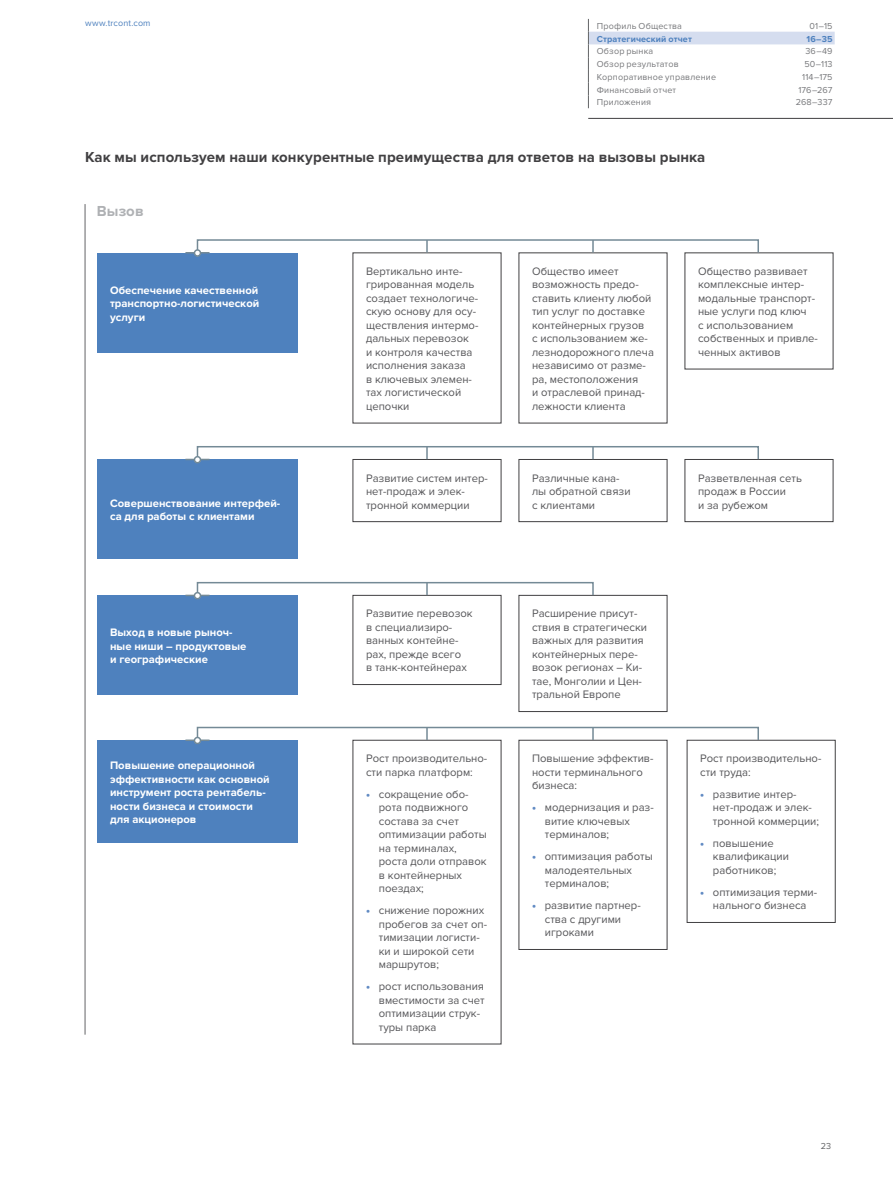
<style>
.page{position:relative;width:893px;height:1191px;background:#fff}
.page>*{position:absolute;margin:0;border:0;box-sizing:border-box;transform-origin:0 0}
.t1{font:700 15px "Proxima Nova";letter-spacing:.005em;color:#414042}
.t2{font:700 15px "Proxima Nova";letter-spacing:.005em;color:#afb1b4}
.t3{font:11.25px/13.5px "Proxima Nova";color:#565659}
.t4{font:700 11.25px/13.5px "Proxima Nova";color:#fff}
.t5{font:9px "Proxima Nova";letter-spacing:.02em;color:#77787b}
.t6{font:700 9px "Proxima Nova";letter-spacing:.01em;color:#4e81be}
.t7{font:9px "Proxima Nova";letter-spacing:.015em;color:#4e81be}
.t8{font:9px "Proxima Nova";color:#636466}
.s1{font-weight:900;color:#608ac3}
</style>
<div class="page">
<svg style="left:588px;top:19px;width:247px;height:89px"></svg>
<hr style="left:588px;top:118px;width:305px;height:1px;background:#414042">
<hr style="left:85px;top:204px;width:1px;height:830px;background:#636466">
<div style="left:97px;top:253px;width:201px;height:99px;background:#4e81be"></div>
<div style="left:353px;top:459px;width:148px;height:63px;border:1px solid #414042"></div>
<div style="left:353px;top:595px;width:148px;height:90px;border:1px solid #414042"></div>
<div style="left:519px;top:459px;width:148px;height:63px;border:1px solid #414042"></div>
<div style="left:519px;top:595px;width:148px;height:117px;border:1px solid #414042"></div>
<div style="left:687px;top:740px;width:149px;height:182px;border:1px solid #414042"></div>
<div style="left:684px;top:459px;width:149px;height:63px;border:1px solid #414042"></div>
<div style="left:97px;top:459px;width:201px;height:100px;background:#4e81be"></div>
<div style="left:97px;top:595px;width:201px;height:100px;background:#4e81be"></div>
<div style="left:97px;top:740px;width:201px;height:103px;background:#4e81be"></div>
<div style="left:194px;top:249px;width:7px;height:8px;border:2px solid #748a96;border-radius:50%"></div>
<svg style="left:185px;top:239px;width:575px;height:15px"></svg>
<div style="left:194px;top:456px;width:7px;height:7px;border:2px solid #748a96;border-radius:50%"></div>
<svg style="left:185px;top:446px;width:575px;height:15px"></svg>
<hr style="left:185px;top:594px;width:25px;height:2px;background:#748a96">
<div style="left:194px;top:592px;width:7px;height:7px;border:2px solid #748a96;border-radius:50%"></div>
<svg style="left:196px;top:581px;width:398px;height:15px"></svg>
<hr style="left:185px;top:739px;width:25px;height:2px;background:#748a96">
<div style="left:194px;top:736px;width:7px;height:8px;border:2px solid #748a96;border-radius:50%"></div>
<svg style="left:196px;top:726px;width:564px;height:15px"></svg>
<p class="t7" style="left:85px;top:18px;width:67px">www.trcont.com</p>
<p class="t5" style="left:597px;top:21px;width:87px">Профиль Общества</p>
<p class="t5" style="left:810px;top:21px;width:24px">01–15</p>
<p class="t6" style="left:597px;top:33px;width:96px">Стратегический отчет</p>
<p class="t6" style="left:806px;top:33px;width:28px">16–35</p>
<p class="t5" style="left:597px;top:46px;width:58px">Обзор рынка</p>
<p class="t5" style="left:805px;top:46px;width:29px">36–49</p>
<p class="t5" style="left:597px;top:59px;width:83px">Обзор результатов</p>
<p class="t5" style="left:804px;top:59px;width:30px">50–113</p>
<p class="t5" style="left:597px;top:72px;width:121px">Корпоративное управление</p>
<p class="t5" style="left:802px;top:72px;width:32px">114–175</p>
<p class="t5" style="left:597px;top:84px;width:81px">Финансовый отчет</p>
<p class="t5" style="left:798px;top:84px;width:36px">176–267</p>
<p class="t5" style="left:597px;top:97px;width:56px">Приложения</p>
<p class="t5" style="left:796px;top:97px;width:38px">268–337</p>
<h1 class="t1" style="left:85px;top:148px;width:622px">Как мы используем наши конкурентные преимущества для ответов на вызовы рынка</h1>
<h1 class="t2" style="left:97px;top:202px;width:48px">Вызов</h1>
<p class="t4" style="left:110px;top:283px;width:151px;text-align:justify">Обеспечение качественной транспортно-логистической услуги</p>
<p class="t3" style="left:366px;top:264px;width:114px">Вертикально инте&shy;грированная модель создает технологиче&shy;скую основу для осу&shy;ществления интермо&shy;дальных перевозок<br>и контроля качества исполнения заказа<br>в ключевых элемен&shy;тах логистической цепочки</p>
<p class="t3" style="left:532px;top:264px;width:123px">Общество имеет возможность предо&shy;ставить клиенту любой тип услуг по доставке контейнерных грузов<br>с использованием же&shy;лезнодорожного плеча независимо от разме&shy;ра, местоположения<br>и отраслевой принад&shy;лежности клиента</p>
<p class="t3" style="left:698px;top:264px;width:121px">Общество развивает комплексные интер&shy;модальные транспорт&shy;ные услуги под ключ<br>с использованием собственных и привле&shy;ченных активов</p>
<p class="t3" style="left:366px;top:471px;width:123px">Развитие систем интер&shy;нет-продаж и элек&shy;тронной коммерции</p>
<p class="t3" style="left:532px;top:471px;width:100px">Различные кана&shy;лы обратной связи с клиентами</p>
<p class="t3" style="left:698px;top:471px;width:105px">Разветвленная сеть продаж в России</p>
<p class="t4" style="left:110px;top:496px;width:172px">Совершенствование интерфей-</p>
<p class="t3" style="left:698px;top:498px;width:72px">и за рубежом</p>
<p class="t4" style="left:110px;top:510px;width:146px">са для работы с клиентами</p>
<p class="t4" style="left:110px;top:626px;width:138px">Выход в новые рыноч&shy;ные ниши – продуктовые и географические</p>
<p class="t4" style="left:110px;top:758px;width:161px">Повышение операционной эффективности как основной инструмент роста рентабель&shy;ности бизнеса и стоимости для акционеров</p>
<p class="t3" style="left:366px;top:607px;width:108px">Развитие перевозок в специализиро&shy;ванных контейне&shy;рах, прежде всего<br>в танк-контейнерах</p>
<p class="t3" style="left:366px;top:752px;width:123px">Рост производительно&shy;сти парка платформ:</p>
<p class="t3" style="left:379px;top:787px;width:109px;text-indent:-13px"><span class="s1">•</span> сокращение обо&shy;рота подвижного состава за счет оптимизации работы на терминалах, роста доли отправок в контейнерных поездах;</p>
<p class="t3" style="left:379px;top:904px;width:110px;text-indent:-13px"><span class="s1">•</span> снижение порожних пробегов за счет оп&shy;тимизации логисти&shy;ки и широкой сети маршрутов;</p>
<p class="t3" style="left:379px;top:980px;width:107px;text-indent:-13px"><span class="s1">•</span> рост использования вместимости за счет оптимизации струк&shy;туры парка</p>
<p class="t3" style="left:532px;top:607px;width:117px">Расширение присут&shy;ствия в стратегически важных для развития контейнерных пере&shy;возок регионах – Ки&shy;тае, Монголии и Цен&shy;тральной Европе</p>
<p class="t3" style="left:532px;top:752px;width:123px">Повышение эффектив&shy;ности терминального бизнеса:</p>
<p class="t3" style="left:545px;top:801px;width:110px;text-indent:-13px"><span class="s1">•</span> модернизация и раз&shy;витие ключевых терминалов;</p>
<p class="t3" style="left:545px;top:850px;width:109px;text-indent:-13px"><span class="s1">•</span> оптимизация работы малодеятельных терминалов;</p>
<p class="t3" style="left:545px;top:899px;width:97px;text-indent:-13px"><span class="s1">•</span> развитие партнер&shy;ства с другими игроками</p>
<p class="t3" style="left:700px;top:752px;width:123px">Рост производительно&shy;сти труда:</p>
<p class="t3" style="left:713px;top:787px;width:108px;text-indent:-13px"><span class="s1">•</span> развитие интер&shy;нет-продаж и элек&shy;тронной коммерции;</p>
<p class="t3" style="left:713px;top:836px;width:77px;text-indent:-13px"><span class="s1">•</span> повышение квалификации работников;</p>
<p class="t3" style="left:700px;top:885px;width:118px;text-align:center"><span class="s1">•</span> оптимизация терми&shy;нального бизнеса</p>
<p class="t8" style="left:821px;top:1141px;width:12px">23</p>
</div>
